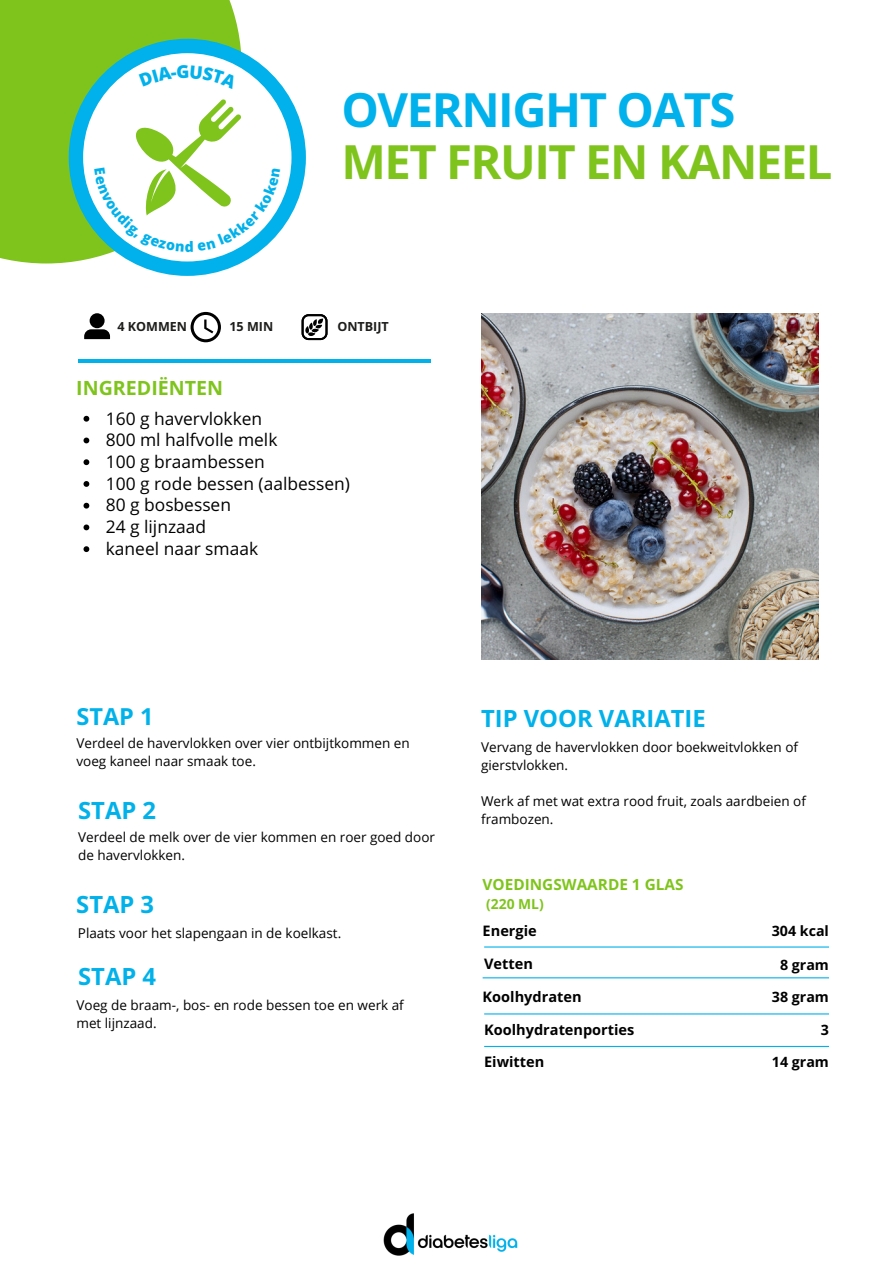
<style>
.page{position:relative;width:894px;height:1264px;background:#fff}
.page>*{position:absolute;margin:0;border:0;box-sizing:border-box;transform-origin:0 0}
.t1{font:700 47.25px/51.8px "Open Sans Hebrew";letter-spacing:-.03em;color:#7fc41c}
.t2{font:700 23.7px "Open Sans Hebrew";color:#00b1ea}
.t3{font:700 23.55px "Open Sans Hebrew";color:#00b1ea}
.t4{font:700 19.65px "Open Sans Hebrew";color:#7fc41c}
.t5{font:17.4px "Open Sans Hebrew";color:#000}
.t6{font:700 15.3px "Open Sans Hebrew";color:#7fc41c}
.t7{font:700 14.55px "Open Sans Hebrew";color:#000}
.t8{font:700 14.25px "Open Sans Hebrew";color:#000}
.t9{font:700 13.8px "Open Sans Hebrew";color:#7fc41c}
.t10{font:13.5px/18px "Open Sans";color:#000}
.t11{font:700 12.6px "Open Sans Hebrew";color:#1d1d1b}
.s1{color:#00b1eb}
</style>
<div class="page">
<img style="left:383px;top:1213px;width:134px;height:43px">
<img style="left:481px;top:313px;width:337px;height:347px">
<svg style="left:84px;top:313px;width:26px;height:26px"></svg>
<svg style="left:190px;top:312px;width:31px;height:30px"></svg>
<div style="left:301px;top:314px;width:26px;height:26px;border:2px solid #000;border-radius:6px"></div>
<svg style="left:305px;top:318px;width:18px;height:18px"></svg>
<hr style="left:78px;top:359px;width:352px;height:3px;background:#00b1ea">
<div style="left:0;top:0;width:242px;height:263px;background:#7fc41c"></div>
<hr style="left:484px;top:946px;width:344px;height:1px;background:#00b1ea">
<hr style="left:482px;top:977px;width:346px;height:1px;background:#00b1ea">
<hr style="left:484px;top:1013px;width:344px;height:1px;background:#00b1ea">
<hr style="left:484px;top:1045px;width:344px;height:2px;background:#00b1ea">
<div style="left:69px;top:39px;width:237px;height:237px;background:#00b1eb;border-radius:50%"></div>
<div style="left:83px;top:53px;width:208px;height:208px;background:#fff;border-radius:50%"></div>
<svg style="left:83px;top:416px;width:6px;height:5px"></svg>
<svg style="left:83px;top:437px;width:6px;height:6px"></svg>
<svg style="left:83px;top:459px;width:6px;height:6px"></svg>
<svg style="left:83px;top:481px;width:6px;height:6px"></svg>
<svg style="left:83px;top:503px;width:6px;height:5px"></svg>
<svg style="left:83px;top:524px;width:6px;height:6px"></svg>
<svg style="left:83px;top:546px;width:6px;height:6px"></svg>
<svg style="left:94px;top:99px;width:186px;height:153px"></svg>
<p class="t1" style="left:341px;top:83px;width:492px"><span class="s1">OVERNIGHT OATS<br></span>MET FRUIT EN KANEEL</p>
<p class="t11" style="left:117px;top:318px;width:71px">4 KOMMEN</p>
<p class="t11" style="left:229px;top:318px;width:45px">15 MIN</p>
<p class="t11" style="left:337px;top:318px;width:53px">ONTBIJT</p>
<p class="t4" style="left:76px;top:374px;width:148px">INGREDIËNTEN</p>
<p class="t5" style="left:106px;top:406px;width:158px">160 g havervlokken</p>
<h5 class="t5" style="left:106px;top:427px;width:173px">800 ml halfvolle melk</h5>
<h6 class="t5" style="left:106px;top:449px;width:160px">100 g braambessen</h6>
<h6 class="t5" style="left:106px;top:471px;width:245px">100 g rode bessen (aalbessen)</h6>
<h6 class="t5" style="left:106px;top:493px;width:127px">80 g bosbessen</h6>
<h6 class="t5" style="left:106px;top:514px;width:102px">24 g lijnzaad</h6>
<h6 class="t5" style="left:106px;top:536px;width:154px">kaneel naar smaak</h6>
<p class="t3" style="left:76px;top:699px;width:78px">STAP 1</p>
<h2 class="t10" style="left:76px;top:734px;width:334px">Verdeel de havervlokken over vier ontbijtkommen en voeg kaneel naar smaak toe.</h2>
<p class="t2" style="left:78px;top:793px;width:79px">STAP 2</p>
<h2 class="t10" style="left:78px;top:827px;width:358px">Verdeel de melk over de vier kommen en roer goed door de havervlokken.</h2>
<p class="t2" style="left:76px;top:887px;width:79px">STAP 3</p>
<h2 class="t10" style="left:78px;top:923px;width:265px">Plaats voor het slapengaan in de koelkast.</h2>
<h6 class="t2" style="left:78px;top:960px;width:79px">STAP 4</h6>
<h6 class="t10" style="left:76px;top:995px;width:329px">Voeg de braam-, bos- en rode bessen toe en werk af met lijnzaad.</h6>
<p class="t2" style="left:481px;top:701px;width:226px">TIP VOOR VARIATIE</p>
<h2 class="t10" style="left:481px;top:737px;width:318px">Vervang de havervlokken door boekweitvlokken of</h2>
<p class="t10" style="left:481px;top:755px;width:88px">gierstvlokken.</p>
<p class="t10" style="left:481px;top:791px;width:326px">Werk af met wat extra rood fruit, zoals aardbeien of frambozen.</p>
<h2 class="t6" style="left:482px;top:873px;width:202px">VOEDINGSWAARDE 1 GLAS</h2>
<h2 class="t9" style="left:486px;top:894px;width:59px">(220 ML)</h2>
<h3 class="t7" style="left:482px;top:920px;width:56px">Energie</h3>
<p class="t8" style="left:771px;top:920px;width:59px">304 kcal</p>
<p class="t7" style="left:484px;top:953px;width:50px">Vetten</p>
<p class="t8" style="left:779px;top:955px;width:50px">8 gram</p>
<p class="t8" style="left:771px;top:986px;width:58px">38 gram</p>
<p class="t7" style="left:484px;top:1019px;width:152px">Koolhydratenporties</p>
<p class="t8" style="left:820px;top:1019px;width:10px">3</p>
<p class="t7" style="left:484px;top:1051px;width:62px">Eiwitten</p>
<p class="t8" style="left:771px;top:1051px;width:58px">14 gram</p>
<p class="t7" style="left:482px;top:986px;width:100px">Koolhydraten</p>
</div>
